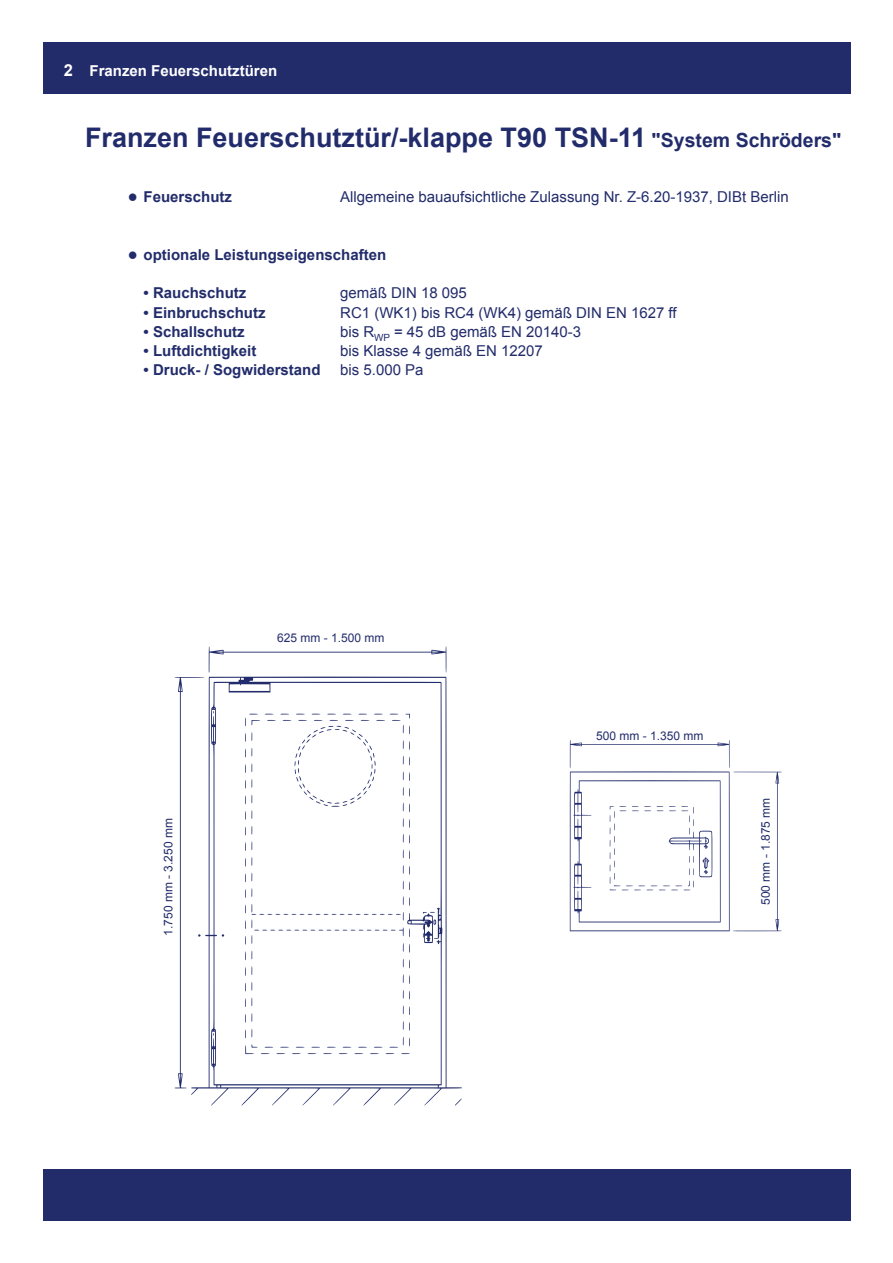
<style>
.page{position:relative;width:893px;height:1263px;background:#fff}
.page>*{position:absolute;margin:0;border:0;box-sizing:border-box;transform-origin:0 0}
.t1{font:700 27px "Arial";color:#222c6b}
.t2{font:15px "Arial";color:#222c6b}
.t3{font:700 15px "Arial";color:#222c6b}
.t4{font:700 15px "Arial";color:#fff}
.t5{font:12px "Arial";color:#222c6b}
.s1{font-size:16.5px}
.s2{font-size:19.5px}
.s3{font-weight:400;font-size:30px}
</style>
<div class="page">
<div style="left:43px;top:43px;width:807px;height:51px;background:#222c6b"></div>
<div style="left:43px;top:1169px;width:807px;height:51px;background:#222c6b"></div>
<svg style="left:570px;top:740px;width:212px;height:191px"></svg>
<svg style="left:174px;top:646px;width:288px;height:460px"></svg>
<p class="t4" style="left:64px;top:62px;width:215px"><span class="s1">2</span> Franzen Feuerschutztüren</p>
<h1 class="t1" style="left:85px;top:123px;width:758px">Franzen Feuerschutztür/-klappe T90 TSN-11 <span class="s2">"System Schröders"</span></h1>
<p class="t3" style="left:128px;top:189px;width:106px"><span class="s3">•</span> Feuerschutz</p>
<p class="t2" style="left:340px;top:189px;width:450px">Allgemeine bauaufsichtliche Zulassung Nr. Z-6.20-1937, DIBt Berlin</p>
<p class="t3" style="left:128px;top:246px;width:260px"><span class="s3">•</span> optionale Leistungseigenschaften</p>
<p class="t3" style="left:144px;top:285px;width:104px">• Rauchschutz</p>
<p class="t2" style="left:340px;top:285px;width:128px">gemäß DIN 18 095</p>
<p class="t3" style="left:144px;top:304px;width:123px">• Einbruchschutz</p>
<p class="t2" style="left:340px;top:304px;width:338px">RC1 (WK1) bis RC4 (WK4) gemäß DIN EN 1627 ff</p>
<p class="t3" style="left:144px;top:323px;width:103px">• Schallschutz</p>
<p class="t2" style="left:340px;top:323px;width:243px">bis R<sub>WP</sub> = 45 dB gemäß EN 20140-3</p>
<p class="t3" style="left:144px;top:342px;width:114px">• Luftdichtigkeit</p>
<p class="t2" style="left:340px;top:342px;width:204px">bis Klasse 4 gemäß EN 12207</p>
<p class="t3" style="left:144px;top:361px;width:178px">• Druck- / Sogwiderstand</p>
<p class="t2" style="left:340px;top:361px;width:85px">bis 5.000 Pa</p>
<p class="t5" style="left:161px;top:935px;width:119px;rotate:-90deg">1.750 mm - 3.250 mm</p>
<p class="t5" style="left:277px;top:631px;width:109px">625 mm - 1.500 mm</p>
<p class="t5" style="left:596px;top:729px;width:109px">500 mm - 1.350 mm</p>
<p class="t5" style="left:759px;top:905px;width:109px;rotate:-90deg">500 mm - 1.875 mm</p>
</div>
